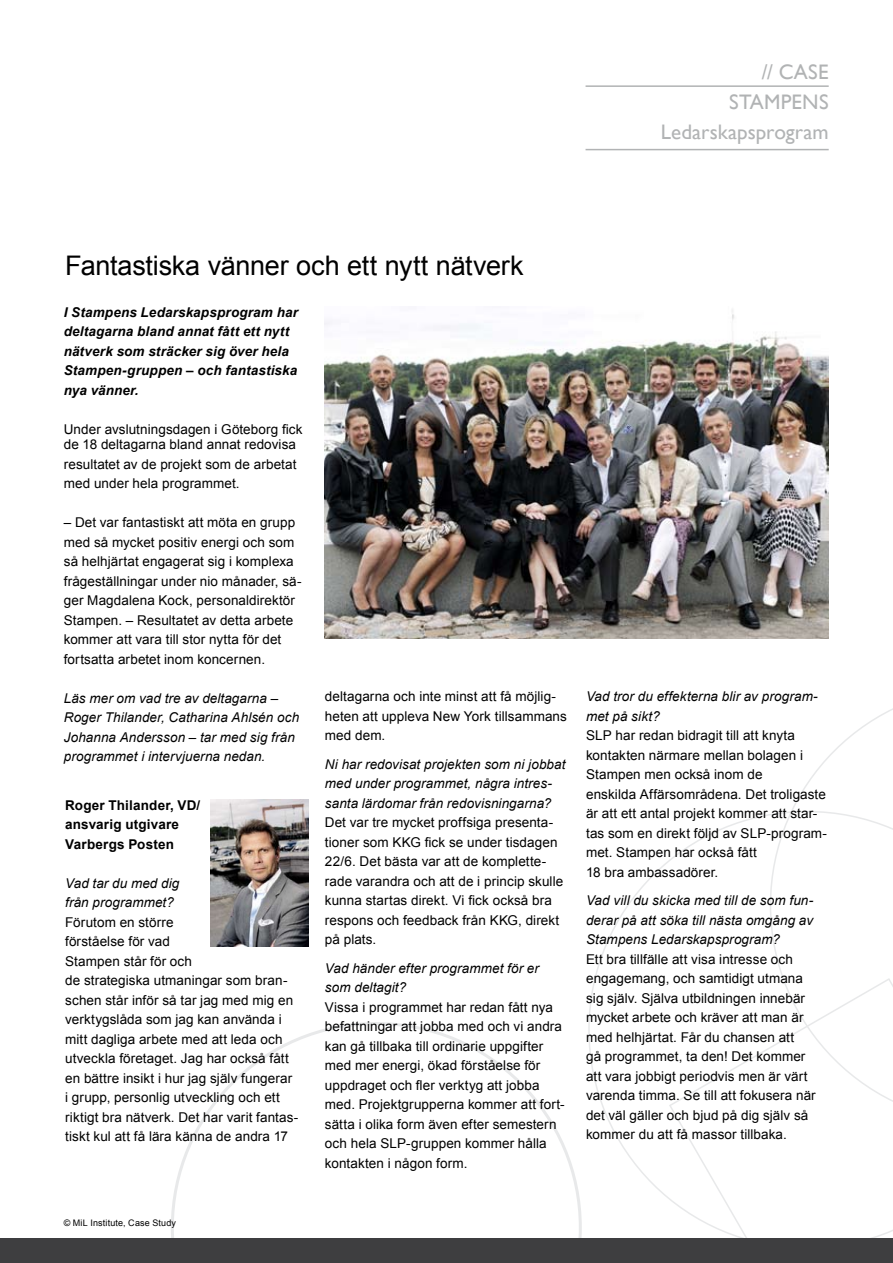
<style>
.page{position:relative;width:893px;height:1263px;background:#fff}
.page>*{position:absolute;margin:0;border:0;box-sizing:border-box;transform-origin:0 0}
.t1{font:27px "Arial";letter-spacing:-.01em;color:#000}
.t2{font:21px/30px "Gill Sans";letter-spacing:.005em;color:#b1b3b4;text-align:right}
.t3{font:13.5px/19.5px "Arial";letter-spacing:.005em;color:#000}
.t4{font:italic 13.5px/19.5px "Arial";letter-spacing:.005em;color:#000}
.t5{font:italic 700 13.5px/19.5px "Arial";letter-spacing:.01em;color:#000}
.t6{font:700 13.5px/19.5px "Arial";letter-spacing:.015em;color:#000}
.t7{font:9px "Arial";letter-spacing:.02em;color:#000}
</style>
<div class="page">
<svg style="left:791px;top:708px;width:102px;height:103px"></svg>
<svg style="left:588px;top:811px;width:305px;height:427px"></svg>
<svg style="left:171px;top:1022px;width:411px;height:216px"></svg>
<div style="left:0;top:1238px;width:893px;height:25px;background:#3e3e40"></div>
<img style="left:325px;top:309px;width:503px;height:330px">
<img style="left:211px;top:800px;width:97px;height:146px">
<hr style="left:586px;top:85px;width:243px;height:2px;background:#b1b3b4">
<hr style="left:586px;top:149px;width:243px;height:1px;background:#b1b3b4">
<h2 class="t2" style="left:661px;top:57px;width:169px">// CASE<br>STAMPENS<br>Ledarskapsprogram</h2>
<h1 class="t1" style="left:65px;top:248px;width:460px">Fantastiska vänner och ett nytt nätverk</h1>
<p class="t5" style="left:64px;top:303px;width:236px">I Stampens Ledarskapsprogram har deltagarna bland annat fått ett nytt nätverk som sträcker sig över hela<br>Stampen-gruppen – och fantastiska nya vänner.</p>
<p class="t3" style="left:64px;top:421px;width:240px;line-height:15.6px">Under avslutningsdagen i Göteborg fick de 18 deltagarna bland annat redovisa</p>
<p class="t3" style="left:64px;top:454px;width:234px">resultatet av de projekt som de arbetat med under hela programmet.</p>
<p class="t3" style="left:64px;top:513px;width:239px">– Det var fantastiskt att möta en grupp med så mycket positiv energi och som så helhjärtat engagerat sig i komplexa frågeställningar under nio månader, sä&shy;ger Magdalena Kock, personaldirektör Stampen. – Resultatet av detta arbete kommer att vara till stor nytta för det fortsatta arbetet inom koncernen.</p>
<p class="t4" style="left:64px;top:688px;width:237px">Läs mer om vad tre av deltagarna – Roger Thilander, Catharina Ahlsén och Johanna Andersson – tar med sig från programmet i intervjuerna nedan.</p>
<p class="t6" style="left:65px;top:795px;width:137px">Roger Thilander, VD/ ansvarig utgivare<br>Varbergs Posten</p>
<p class="t4" style="left:65px;top:873px;width:116px">Vad tar du med dig från programmet?</p>
<p class="t3" style="left:65px;top:912px;width:235px">Förutom en större<br>förståelse för vad<br>Stampen står för och<br>de strategiska utmaningar som bran&shy;schen står inför så tar jag med mig en verktygslåda som jag kan använda i mitt dagliga arbete med att leda och utveckla företaget. Jag har också fått en bättre insikt i hur jag själv fungerar i grupp, personlig utveckling och ett riktigt bra nätverk. Det har varit fantas&shy;tiskt kul att få lära känna de andra 17</p>
<p class="t3" style="left:325px;top:687px;width:244px">deltagarna och inte minst att få möjlig&shy;heten att uppleva New York tillsammans med dem.</p>
<p class="t4" style="left:325px;top:754px;width:242px">Ni har redovisat projekten som ni jobbat med under programmet, några intres&shy;santa lärdomar från redovisningarna?</p>
<p class="t3" style="left:325px;top:813px;width:240px">Det var tre mycket proffsiga presenta&shy;tioner som KKG fick se under tisdagen 22/6. Det bästa var att de komplette&shy;rade varandra och att de i princip skulle kunna startas direkt. Vi fick också bra respons och feedback från KKG, direkt på plats.</p>
<p class="t4" style="left:325px;top:958px;width:216px">Vad händer efter programmet för er som deltagit?</p>
<p class="t3" style="left:325px;top:997px;width:241px">Vissa i programmet har redan fått nya befattningar att jobba med och vi andra kan gå tillbaka till ordinarie uppgifter med mer energi, ökad förståelse för uppdraget och fler verktyg att jobba med. Projektgrupperna kommer att fort&shy;sätta i olika form även efter semestern och hela SLP-gruppen kommer hålla kontakten i någon form.</p>
<p class="t7" style="left:64px;top:1217px;width:114px">© MiL Institute, Case Study</p>
<p class="t4" style="left:586px;top:687px;width:233px">Vad tror du effekterna blir av program&shy;met på sikt?</p>
<p class="t3" style="left:586px;top:726px;width:243px">SLP har redan bidragit till att knyta kontakten närmare mellan bolagen i Stampen men också inom de<br>enskilda Affärsområdena. Det troligaste är att ett antal projekt kommer att star&shy;tas som en direkt följd av SLP-program&shy;met. Stampen har också fått<br>18 bra ambassadörer.</p>
<p class="t4" style="left:586px;top:891px;width:229px;text-align:justify">Vad vill du skicka med till de som fun&shy;derar på att söka till nästa omgång av Stampens Ledarskapsprogram?</p>
<p class="t3" style="left:586px;top:949px;width:231px">Ett bra tillfälle att visa intresse och engagemang, och samtidigt utmana sig själv. Själva utbildningen innebär mycket arbete och kräver att man är med helhjärtat. Får du chansen att<br>gå programmet, ta den! Det kommer att vara jobbigt periodvis men är värt varenda timma. Se till att fokusera när det väl gäller och bjud på dig själv så kommer du att få massor tillbaka.</p>
</div>
